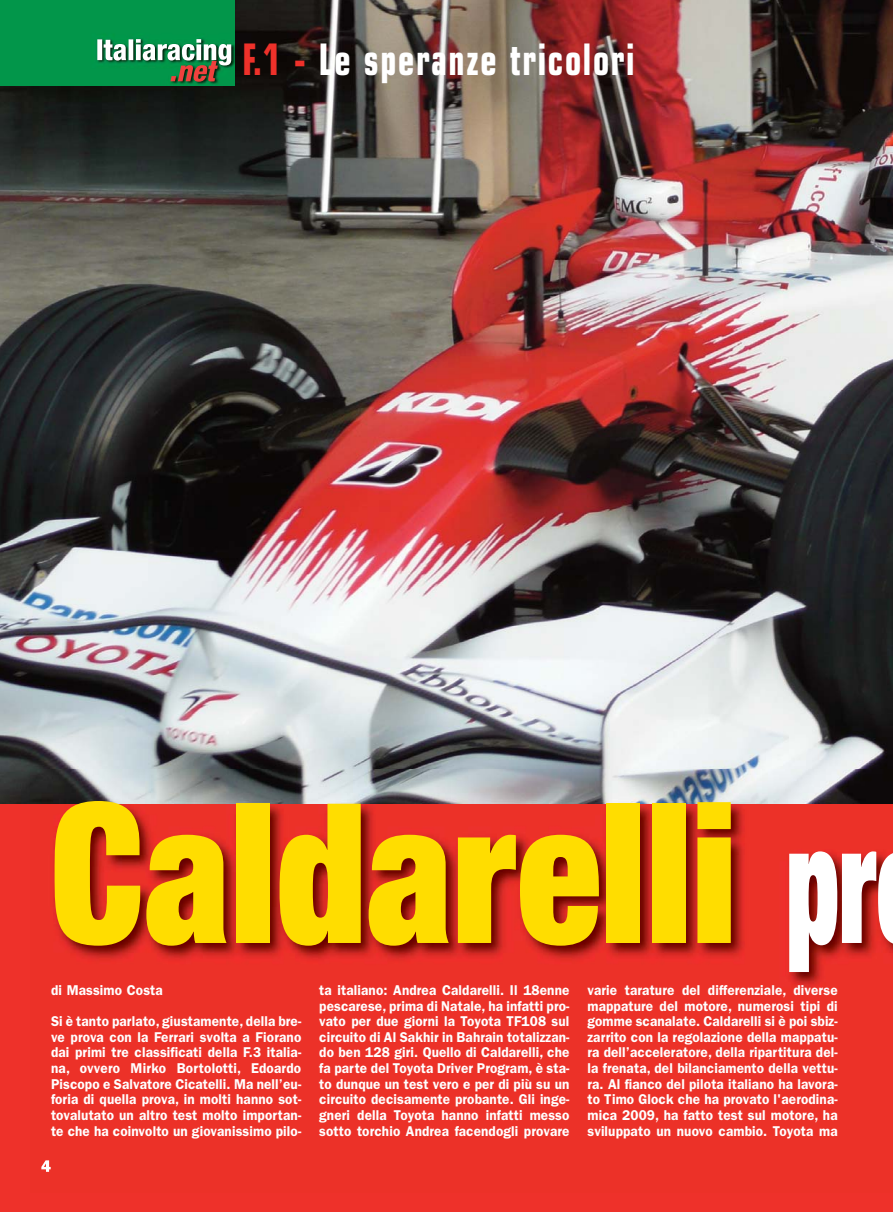
<style>
.page{position:relative;width:893px;height:1212px;background:#ee312a}
.page>*{position:absolute;margin:0;border:0;box-sizing:border-box;transform-origin:0 0}
.t1{font:900 condensed 195px "Helvetica Neue LT Std";letter-spacing:.005em;color:#fd0;scale:.88 1}
.t2{font:700 condensed 43.5px "Eurostile LT Std";letter-spacing:.05em;color:#fff;scale:.8 1}
.t3{font:600 14.25px/15.6px "ITC Franklin Gothic Std";letter-spacing:.01em;color:#fff;text-align:justify;scale:.95 1}
.s1{color:#ee312a}
.s2{font-size:165px;color:#fff}
</style>
<div class="page">
<img style="left:0;top:0;width:893px;height:803px">
<div style="left:0;top:0;width:235px;height:85px;background:#02964a"></div>
<img style="left:97px;top:39px;width:134px;height:43px">
<img style="left:30px;top:769px;width:863px;height:218px">
<svg style="left:41px;top:1160px;width:10px;height:12px"></svg>
<h2 class="t2" style="left:242px;top:44px;width:492px"><span class="s1">F.1 -</span> Le speranze tricolori</h2>
<h1 class="t1" style="left:51px;top:803px;width:940px">Caldarelli <span class="s2">pr</span></h1>
<p class="t3" style="left:51px;top:976px;width:265px;line-height:31.2px">di Massimo Costa<br>Si è tanto parlato, giustamente, della bre-</p>
<p class="t3" style="left:51px;top:1030px;width:265px">ve prova con la Ferrari svolta a Fiorano dai primi tre classificati della F.3 italia&shy;na, ovvero Mirko Bortolotti, Edoardo Piscopo e Salvatore Cicatelli. Ma nell’eu&shy;foria di quella prova, in molti hanno sot&shy;tovalutato un altro test molto importan&shy;te che ha coinvolto un giovanissimo pilo-</p>
<p class="t3" style="left:319px;top:983px;width:265px">ta italiano: Andrea Caldarelli. Il 18enne pescarese, prima di Natale, ha infatti pro&shy;vato per due giorni la Toyota TF108 sul circuito di Al Sakhir in Bahrain totalizzan&shy;do ben 128 giri. Quello di Caldarelli, che fa parte del Toyota Driver Program, è sta&shy;to dunque un test vero e per di più su un circuito decisamente probante. Gli inge&shy;gneri della Toyota hanno infatti messo sotto torchio Andrea facendogli provare</p>
<p class="t3" style="left:587px;top:983px;width:265px">varie tarature del differenziale, diverse mappature del motore, numerosi tipi di gomme scanalate. Caldarelli si è poi sbiz&shy;zarrito con la regolazione della mappatu&shy;ra dell’acceleratore, della ripartitura del&shy;la frenata, del bilanciamento della vettu&shy;ra. Al fianco del pilota italiano ha lavora&shy;to Timo Glock che ha provato l'aerodina&shy;mica 2009, ha fatto test sul motore, ha sviluppato un nuovo cambio. Toyota ma</p>
</div>
